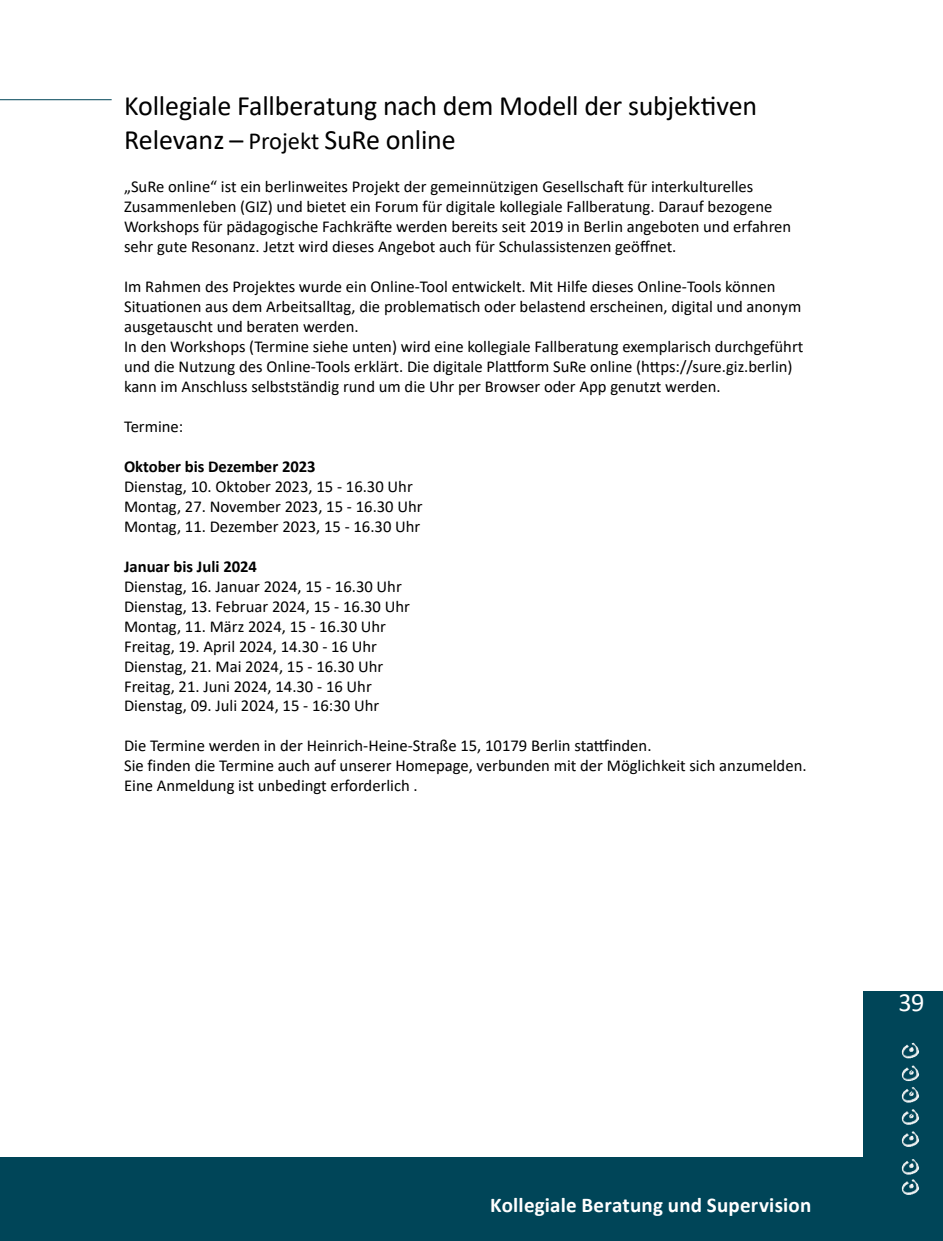
<style>
.page{position:relative;width:943px;height:1241px;background:#fff}
.page>*{position:absolute;margin:0;border:0;box-sizing:border-box;transform-origin:0 0}
.t1{font:28px/33.6px "Calibri";letter-spacing:-.01em;color:#000}
.t2{font:26.25px "Calibri";color:#fff}
.t3{font:700 21px "Calibri";letter-spacing:.01em;color:#fff}
.t4{font:16.62px/19.9px "Calibri";color:#000}
.t5{font:700 16.62px "Calibri";color:#000}
.s1{font-size:24.5px}
</style>
<div class="page">
<div style="left:864px;top:991px;width:79px;height:249px;background:#004558"></div>
<hr style="left:0;top:99px;width:112px;height:1px;background:#004558">
<img style="left:901px;top:1159px;width:18px;height:15px">
<img style="left:901px;top:1042px;width:18px;height:16px">
<img style="left:901px;top:1179px;width:18px;height:15px">
<img style="left:901px;top:1087px;width:18px;height:15px">
<img style="left:901px;top:1109px;width:18px;height:15px">
<img style="left:901px;top:1065px;width:18px;height:15px">
<img style="left:901px;top:1131px;width:18px;height:15px">
<div style="left:0;top:1157px;width:871px;height:83px;background:#004558"></div>
<h1 class="t1" style="left:124px;top:88px;width:634px">Kollegiale Fallberatung nach dem Modell der subjektiven<br>Relevanz – <span class="s1">Projekt</span> SuRe online</h1>
<p class="t4" style="left:124px;top:176px;width:668px">„SuRe online“ ist ein berlinweites Projekt der gemeinnützigen Gesellschaft für interkulturelles Zusammenleben (GIZ) und bietet ein Forum für digitale kollegiale Fallberatung. Darauf bezogene Workshops für pädagogische Fachkräfte werden bereits seit 2019 in Berlin angeboten und erfahren sehr gute Resonanz. Jetzt wird dieses Angebot auch für Schulassistenzen geöffnet.</p>
<p class="t4" style="left:124px;top:276px;width:681px">Im Rahmen des Projektes wurde ein Online-Tool entwickelt. Mit Hilfe dieses Online-Tools können Situationen aus dem Arbeitsalltag, die problematisch oder belastend erscheinen, digital und anonym ausgetauscht und beraten werden.<br>In den Workshops (Termine siehe unten) wird eine kollegiale Fallberatung exemplarisch durchgeführt und die Nutzung des Online-Tools erklärt. Die digitale Plattform SuRe online (https://sure.giz.berlin) kann im Anschluss selbstständig rund um die Uhr per Browser oder App genutzt werden.</p>
<p class="t4" style="left:124px;top:416px;width:61px">Termine:</p>
<p class="t5" style="left:124px;top:454px;width:193px">Oktober bis Dezember 2023</p>
<p class="t4" style="left:124px;top:476px;width:300px">Dienstag, 10. Oktober 2023, 15 - 16.30 Uhr<br>Montag, 27. November 2023, 15 - 16.30 Uhr<br>Montag, 11. Dezember 2023, 15 - 16.30 Uhr</p>
<p class="t5" style="left:124px;top:554px;width:134px">Januar bis Juli 2024</p>
<p class="t4" style="left:124px;top:575px;width:287px">Dienstag, 16. Januar 2024, 15 - 16.30 Uhr Dienstag, 13. Februar 2024, 15 - 16.30 Uhr Montag, 11. März 2024, 15 - 16.30 Uhr Freitag, 19. April 2024, 14.30 - 16 Uhr Dienstag, 21. Mai 2024, 15 - 16.30 Uhr Freitag, 21. Juni 2024, 14.30 - 16 Uhr Dienstag, 09. Juli 2024, 15 - 16:30 Uhr</p>
<p class="t4" style="left:124px;top:735px;width:684px">Die Termine werden in der Heinrich-Heine-Straße 15, 10179 Berlin stattfinden.<br>Sie finden die Termine auch auf unserer Homepage, verbunden mit der Möglichkeit sich anzumelden.<br>Eine Anmeldung ist unbedingt erforderlich .</p>
<p class="t3" style="left:490px;top:1189px;width:322px">Kollegiale Beratung und Supervision</p>
<h2 class="t2" style="left:898px;top:983px;width:28px">39</h2>
</div>
